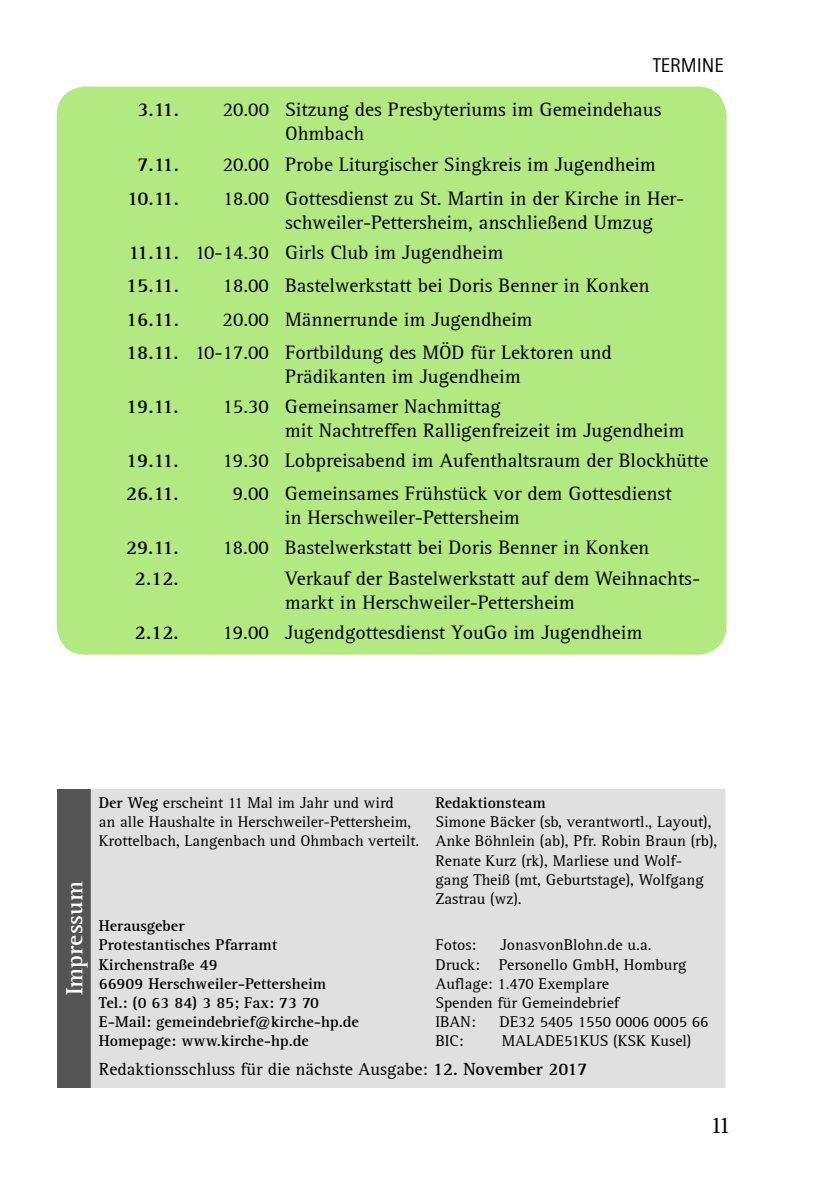
<style>
.page{position:relative;width:840px;height:1191px;background:#fff}
.page>*{position:absolute;margin:0;border:0;box-sizing:border-box;transform-origin:0 0}
.t1{font:700 24px "Rotis Serif";color:#fff}
.t2{font:24px "Minion Pro";color:#000}
.t3{font:20px/24px "Rotis Serif";color:#000}
.t4{font:700 20px "Rotis Serif";letter-spacing:-.085em;color:#000}
.t5{font:20px "Rotis Sans Serif";color:#000}
.t6{font:18px "Rotis Serif";color:#000}
.t7{font:16px/19.2px "Rotis Serif";color:#000}
.t8{font:700 16px/19.2px "Rotis Serif";color:#000}
.s1{font-weight:700}
</style>
<div class="page">
<div style="left:57px;top:87px;width:669px;height:567px;background:#b2e980;border-radius:29px"></div>
<div style="left:58px;top:789px;width:33px;height:299px;background:#555454"></div>
<div style="left:91px;top:789px;width:634px;height:299px;background:#e0e0e0"></div>
<p class="t5" style="left:652px;top:53px;width:73px">TERMINE</p>
<p class="t4" style="left:137px;top:98px;width:43px">3.11.</p>
<p class="t3" style="left:285px;top:98px;width:377px;text-indent:-62px">20.00 Sitzung des Presbyteriums im Gemeindehaus<br>Ohmbach</p>
<p class="t4" style="left:137px;top:153px;width:43px">7.11.</p>
<p class="t3" style="left:222px;top:153px;width:434px">20.00 Probe Liturgischer Singkreis im Jugendheim</p>
<p class="t4" style="left:127px;top:186px;width:53px">10.11.</p>
<p class="t3" style="left:285px;top:187px;width:400px;text-indent:-62px">18.00 Gottesdienst zu St. Martin in der Kirche in Her&shy;schweiler-Pettersheim, anschließend Umzug</p>
<p class="t3" style="left:126px;top:236px;width:378px;line-height:33.4px"><span class="s1">11.11.</span> 10-14.30 Girls Club im Jugendheim<br><span class="s1">15.11.</span></p>
<p class="t3" style="left:222px;top:274px;width:428px">18.00 Bastelwerkstatt bei Doris Benner in Konken</p>
<p class="t3" style="left:126px;top:303px;width:487px;line-height:33.4px;text-indent:96px">20.00 Männerrunde im Jugendheim<br><span class="s1">18.11.</span> 10-17.00 Fortbildung des MÖD für Lektoren und</p>
<p class="t3" style="left:285px;top:365px;width:237px">Prädikanten im Jugendheim</p>
<p class="t4" style="left:126px;top:394px;width:54px">19.11.</p>
<p class="t3" style="left:285px;top:395px;width:400px;text-indent:-62px">15.30 Gemeinsamer Nachmittag<br>mit Nachtreffen Ralligenfreizeit im Jugendheim</p>
<p class="t4" style="left:126px;top:448px;width:54px">19.11.</p>
<p class="t3" style="left:222px;top:449px;width:487px">19.30 Lobpreisabend im Aufenthaltsraum der Blockhütte</p>
<p class="t4" style="left:126px;top:482px;width:54px">26.11.</p>
<p class="t3" style="left:285px;top:482px;width:388px;text-indent:-52px">9.00 Gemeinsames Frühstück vor dem Gottesdienst in Herschweiler-Pettersheim</p>
<p class="t4" style="left:126px;top:536px;width:54px">29.11.</p>
<p class="t3" style="left:222px;top:536px;width:428px">18.00 Bastelwerkstatt bei Doris Benner in Konken</p>
<p class="t4" style="left:135px;top:566px;width:45px">2.12.</p>
<p class="t3" style="left:285px;top:567px;width:416px">Verkauf der Bastelwerkstatt auf dem Weihnachts&shy;markt in Herschweiler-Pettersheim</p>
<p class="t4" style="left:135px;top:620px;width:45px">2.12.</p>
<p class="t3" style="left:222px;top:620px;width:421px">19.00 Jugendgottesdienst YouGo im Jugendheim</p>
<p class="t4" style="left:126px;top:307px;width:54px">16.11.</p>
<p class="t1" style="left:60px;top:995px;width:115px;rotate:-90deg">Impressum</p>
<p class="t7" style="left:99px;top:793px;width:322px"><span class="s1">Der Weg</span> erscheint 11 Mal im Jahr und wird<br>an alle Haushalte in Herschweiler-Pettersheim,<br>Krottelbach, Langenbach und Ohmbach verteilt.</p>
<p class="t8" style="left:435px;top:793px;width:112px">Redaktionsteam</p>
<p class="t7" style="left:435px;top:813px;width:283px">Simone Bäcker (sb, verantwortl., Layout), Anke Böhnlein (ab), Pfr. Robin Braun (rb), Renate Kurz (rk), Marliese und Wolf&shy;gang Theiß (mt, Geburtstage), Wolfgang Zastrau (wz).</p>
<p class="t8" style="left:99px;top:916px;width:261px">Herausgeber<br>Protestantisches Pfarramt<br>Kirchenstraße 49<br>66909 Herschweiler-Pettersheim<br>Tel.: (0 63 84) 3 85; Fax: 73 70<br>E-Mail: gemeindebrief@kirche-hp.de<br>Homepage: www.kirche-hp.de</p>
<p class="t7" style="left:435px;top:936px;width:252px;text-indent:65px">JonasvonBlohn.de u.a.<br>Druck: Personello GmbH, Homburg<br>Auflage: 1.470 Exemplare<br>Spenden für Gemeindebrief<br>IBAN:</p>
<p class="t7" style="left:435px;top:936px;width:42px">Fotos:</p>
<p class="t7" style="left:499px;top:1012px;width:210px">DE32 5405 1550 0006 0005 66</p>
<p class="t7" style="left:435px;top:1032px;width:30px">BIC:</p>
<p class="t7" style="left:501px;top:1032px;width:191px">MALADE51KUS (KSK Kusel)</p>
<p class="t6" style="left:99px;top:1058px;width:490px">Redaktionsschluss für die nächste Ausgabe: <span class="s1">12. November 2017</span></p>
<p class="t2" style="left:710px;top:1109px;width:21px">11</p>
</div>
